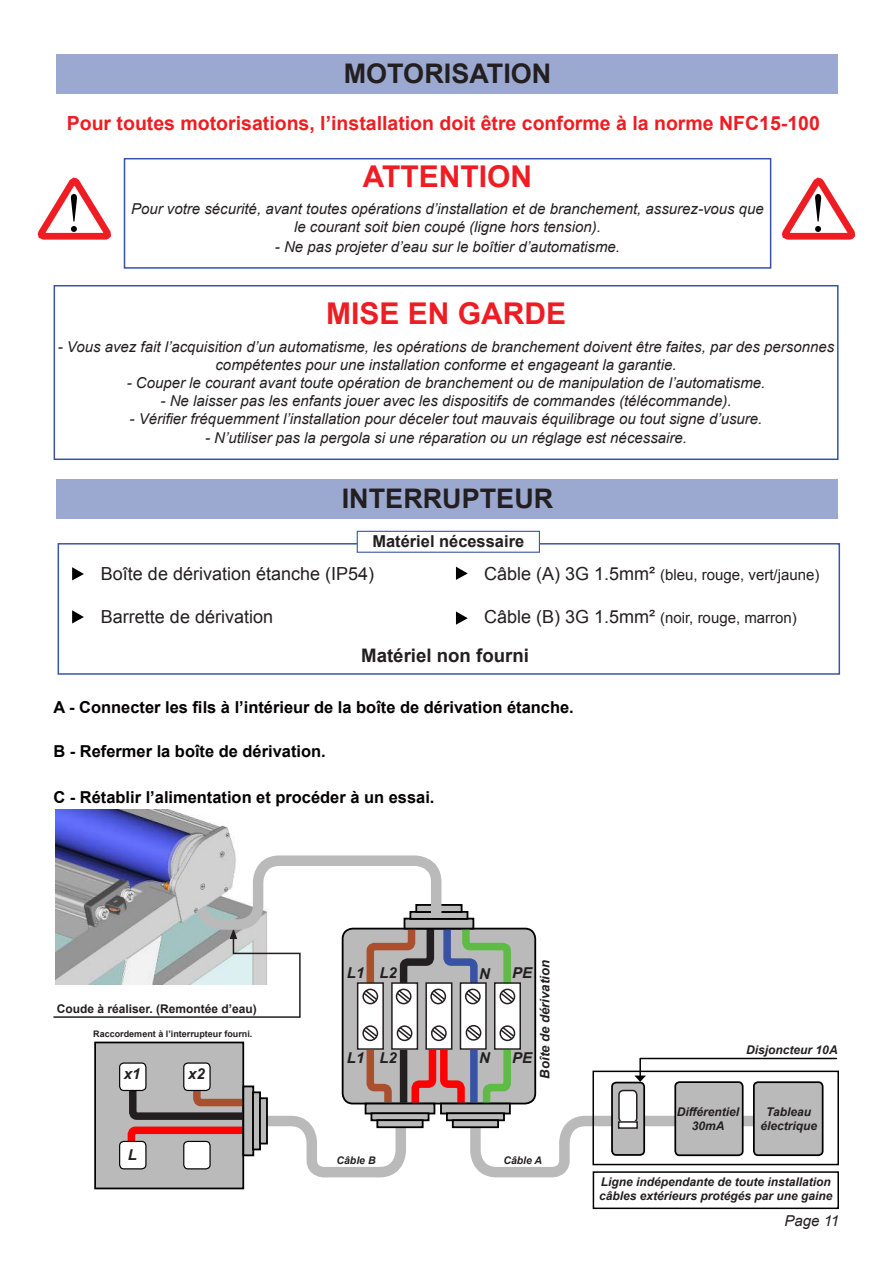
<style>
.page{position:relative;width:893px;height:1263px;background:#fff}
.page>*{position:absolute;margin:0;border:0;box-sizing:border-box;transform-origin:0 0}
.t1{font:55.05px "Times New Roman";color:#000}
.t2{font:700 30px "Arial";color:#ee1d23}
.t3{font:700 27px "Arial";color:#231f20}
.t4{font:700 19.5px "Arial";color:#ee1d23}
.t5{font:700 18.6px "Arial";color:#231f20}
.t6{font:18px "Arial";color:#231f20}
.t7{font:700 16.5px "Arial";color:#030000}
.t8{font:700 16.5px "Arial";color:#231f20}
.t9{font:italic 15px/18px "Arial";color:#231f20;text-align:center}
.t10{font:15px "Arial";color:#231f20}
.t11{font:italic 700 15px "Arial";color:#231f20}
.t12{font:italic 700 13.2px "Arial";color:#231f20}
.t13{font:italic 700 12px/14.4px "Arial";color:#231f20;text-align:center}
.t14{font:700 12px "Arial";color:#231f20}
.t15{font:italic 700 10.5px "Arial";color:#231f20}
.t16{font:700 9px "Arial";color:#231f20}
.s1{font-size:18px}
</style>
<div class="page">
<img style="left:55px;top:809px;width:180px;height:41px">
<div style="left:94px;top:1041px;width:150px;height:148px;background:#bababa;border:2px solid #000"></div>
<svg style="left:37px;top:177px;width:74px;height:63px"></svg>
<svg style="left:782px;top:177px;width:74px;height:63px"></svg>
<svg style="left:53px;top:850px;width:785px;height:333px"></svg>
<div style="left:58px;top:543px;width:782px;height:132px;border:2px solid #3856a5"></div>
<div style="left:56px;top:479px;width:782px;height:40px;background:#9ba9d1"></div>
<div style="left:357px;top:531px;width:183px;height:22px;background:#fff;border:1px solid #3853a3"></div>
<div style="left:124px;top:158px;width:647px;height:111px;background:#fff;border:2px solid #3853a3"></div>
<div style="left:54px;top:285px;width:784px;height:175px;background:#fff;border:2px solid #3853a3"></div>
<div style="left:56px;top:54px;width:782px;height:39px;background:#9ba9d1"></div>
<div style="left:593px;top:1171px;width:246px;height:38px;border:2px solid #000"></div>
<svg style="left:72px;top:567px;width:12px;height:13px"></svg>
<svg style="left:72px;top:610px;width:12px;height:13px"></svg>
<svg style="left:456px;top:567px;width:12px;height:13px"></svg>
<svg style="left:456px;top:611px;width:12px;height:14px"></svg>
<h3 class="t3" style="left:344px;top:56px;width:209px">MOTORISATION</h3>
<h3 class="t4" style="left:67px;top:110px;width:755px">Pour toutes motorisations, l’installation doit être conforme à la norme NFC15-100</h3>
<h2 class="t2" style="left:363px;top:156px;width:171px">ATTENTION</h2>
<p class="t9" style="left:131px;top:200px;width:634px">Pour votre sécurité, avant toutes opérations d’installation et de branchement, assurez-vous que le courant soit bien coupé (ligne hors tension).</p>
<p class="t9" style="left:275px;top:238px;width:347px">- Ne pas projeter d’eau sur le boîtier d’automatisme.</p>
<h1 class="t1" style="left:65px;top:176px;width:20px">!</h1>
<h1 class="t1" style="left:809px;top:176px;width:20px">!</h1>
<h2 class="t2" style="left:326px;top:293px;width:242px">MISE EN GARDE</h2>
<p class="t9" style="left:58px;top:338px;width:778px">- Vous avez fait l’acquisition d’un automatisme, les opérations de branchement doivent être faites, par des personnes compétentes pour une installation conforme et engageant la garantie.</p>
<p class="t9" style="left:127px;top:374px;width:640px">- Couper le courant avant toute opération de branchement ou de manipulation de l’automatisme.</p>
<p class="t9" style="left:161px;top:392px;width:573px">- Ne laisser pas les enfants jouer avec les dispositifs de commandes (télécommande).</p>
<p class="t9" style="left:130px;top:410px;width:634px">- Vérifier fréquemment l’installation pour déceler tout mauvais équilibrage ou tout signe d’usure.</p>
<p class="t9" style="left:205px;top:429px;width:483px">- N’utiliser pas la pergola si une réparation ou un réglage est nécessaire.</p>
<h3 class="t3" style="left:342px;top:480px;width:213px">INTERRUPTEUR</h3>
<p class="t8" style="left:372px;top:530px;width:153px">Matériel nécessaire</p>
<p class="t6" style="left:101px;top:562px;width:275px">Boîte de dérivation étanche (IP54)</p>
<p class="t6" style="left:101px;top:605px;width:174px">Barrette de dérivation</p>
<p class="t10" style="left:484px;top:565px;width:337px"><span class="s1">Câble (A) 3G 1.5mm²</span> (bleu, rouge, vert/jaune)</p>
<p class="t10" style="left:484px;top:608px;width:314px"><span class="s1">Câble (B) 3G 1.5mm²</span> (noir, rouge, marron)</p>
<p class="t5" style="left:361px;top:643px;width:169px">Matériel non fourni</p>
<p class="t7" style="left:53px;top:696px;width:522px">A - Connecter les fils à l’intérieur de la boîte de dérivation étanche.</p>
<p class="t7" style="left:53px;top:740px;width:274px">B - Refermer la boîte de dérivation.</p>
<p class="t7" style="left:53px;top:786px;width:383px">C - Rétablir l’alimentation et procéder à un essai.</p>
<p class="t14" style="left:57px;top:1001px;width:202px">Coude à réaliser. (Remontée d’eau)</p>
<p class="t16" style="left:93px;top:1028px;width:161px">Raccordement à l’interrupteur fourni.</p>
<p class="t11" style="left:124px;top:1064px;width:18px">x1</p>
<p class="t11" style="left:188px;top:1064px;width:18px">x2</p>
<p class="t11" style="left:128px;top:1145px;width:11px">L</p>
<p class="t12" style="left:536px;top:1079px;width:120px;rotate:-90deg">Boîte de dérivation</p>
<p class="t11" style="left:379px;top:962px;width:19px">L2</p>
<p class="t11" style="left:347px;top:963px;width:19px">L1</p>
<p class="t11" style="left:479px;top:964px;width:12px">N</p>
<p class="t11" style="left:512px;top:962px;width:22px">PE</p>
<p class="t11" style="left:379px;top:1048px;width:19px">L2</p>
<p class="t11" style="left:479px;top:1048px;width:12px">N</p>
<p class="t11" style="left:512px;top:1047px;width:22px">PE</p>
<p class="t11" style="left:347px;top:1048px;width:19px">L1</p>
<p class="t15" style="left:337px;top:1153px;width:41px">Câble B</p>
<p class="t15" style="left:503px;top:1153px;width:40px">Câble A</p>
<p class="t13" style="left:746px;top:1043px;width:93px">Disjoncteur 10A</p>
<p class="t13" style="left:677px;top:1105px;width:64px">Différentiel<br>30mA</p>
<p class="t13" style="left:760px;top:1105px;width:58px">Tableau électrique</p>
<p class="t13" style="left:599px;top:1175px;width:235px;text-align:left">Ligne indépendante de toute installation câbles extérieurs protégés par une gaine</p>
<p class="t9" style="left:784px;top:1212px;width:56px">Page 11</p>
</div>
